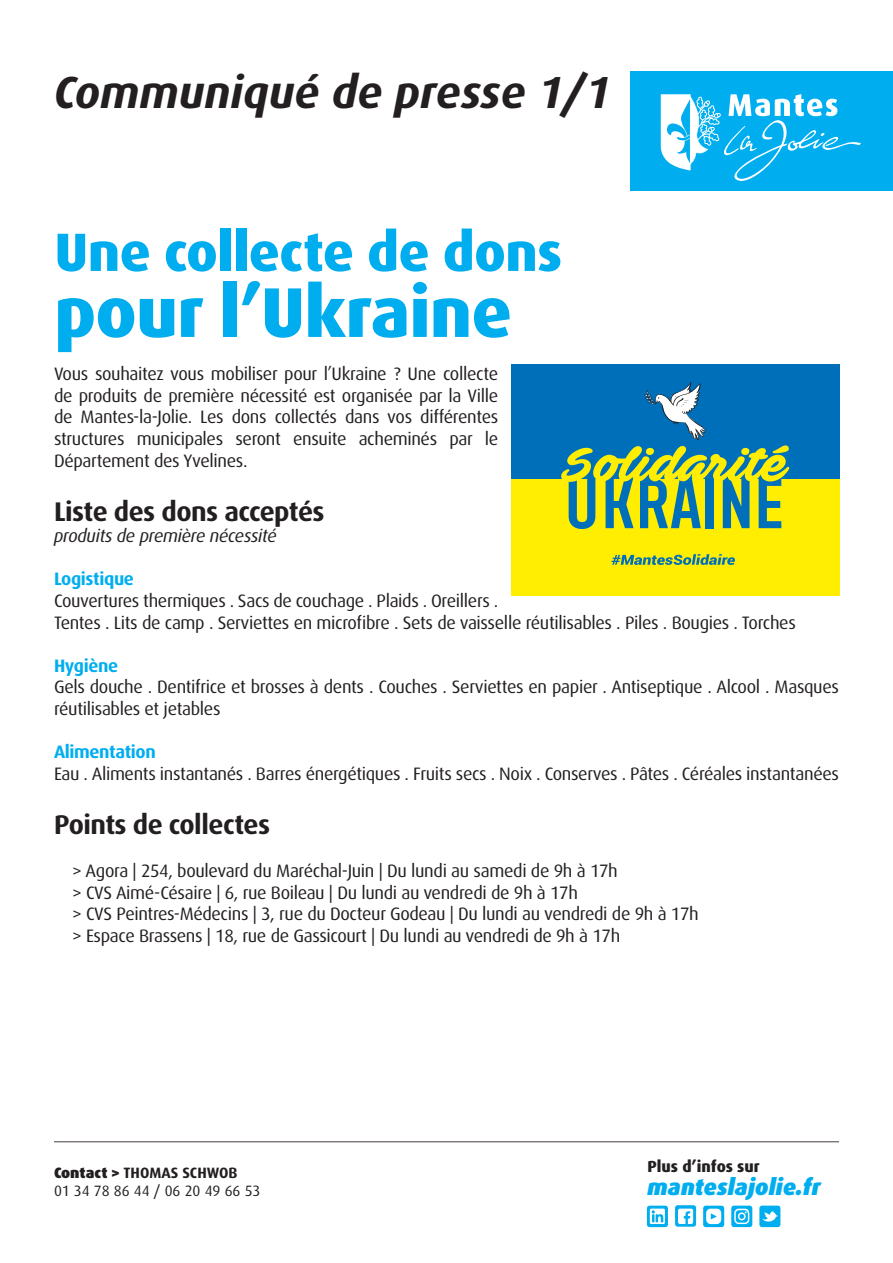
<style>
.page{position:relative;width:893px;height:1263px;background:#fff}
.page>*{position:absolute;margin:0;border:0;box-sizing:border-box;transform-origin:0 0}
.t1{font:800 70.5px "Dax";letter-spacing:-.01em;color:#00aeef}
.t2{font:800 54px "Dax";letter-spacing:-.01em;color:#00aeef}
.t3{font:italic 700 45px "Dax";color:#231f20}
.t4{font:700 27px "Dax";letter-spacing:-.02em;color:#231f20}
.t5{font:italic 900 22.95px "Dax";color:#00aeef}
.t6{font:18px/21.6px "Dax";letter-spacing:-.02em;color:#231f20}
.t7{font:700 18px "Dax";letter-spacing:-.02em;color:#00aeef}
.t8{font:italic 18px "Dax";letter-spacing:-.02em;color:#231f20}
.t9{font:800 16.05px "Dax";color:#231f20}
.t10{font:15px "Dax";color:#231f20}
.t11{font:700 15px "Dax";color:#231f20}
.s1{font-weight:900}
</style>
<div class="page">
<div style="left:631px;top:71px;width:262px;height:120px;background:#00aeef"></div>
<svg style="left:661px;top:94px;width:200px;height:87px"></svg>
<svg style="left:703px;top:1205px;width:21px;height:22px"></svg>
<div style="left:675px;top:1205px;width:21px;height:22px;background:#00aeef;border-radius:3px"></div>
<svg style="left:678px;top:1208px;width:15px;height:16px"></svg>
<div style="left:647px;top:1205px;width:21px;height:22px;background:#00aeef;border-radius:3px"></div>
<svg style="left:650px;top:1208px;width:15px;height:16px"></svg>
<svg style="left:731px;top:1205px;width:21px;height:22px"></svg>
<div style="left:759px;top:1205px;width:21px;height:22px;background:#00aeef;border-radius:3px"></div>
<svg style="left:734px;top:1209px;width:15px;height:15px"></svg>
<svg style="left:762px;top:1211px;width:16px;height:10px"></svg>
<svg style="left:706px;top:1209px;width:15px;height:15px"></svg>
<hr style="left:54px;top:1141px;width:785px;height:1px;background:#463f3d">
<div style="left:511px;top:364px;width:328px;height:115px;background:#006fba"></div>
<div style="left:511px;top:479px;width:328px;height:117px;background:#ffee01"></div>
<svg style="left:561px;top:382px;width:228px;height:147px"></svg>
<svg style="left:611px;top:554px;width:124px;height:11px"></svg>
<p class="t3" style="left:54px;top:63px;width:558px">Communiqué de presse 1/1</p>
<p class="t2" style="left:54px;top:217px;width:509px">Une collecte de dons</p>
<p class="t1" style="left:54px;top:266px;width:459px">pour l’Ukraine</p>
<p class="t6" style="left:54px;top:362px;width:446px;text-align:justify">Vous souhaitez vous mobiliser pour l’Ukraine ? Une collecte de produits de première nécessité est organisée par la Ville de Mantes-la-Jolie. Les dons collectés dans vos différentes structures municipales seront ensuite acheminés par le Département des Yvelines.</p>
<p class="t4" style="left:54px;top:493px;width:272px">Liste des dons acceptés</p>
<p class="t8" style="left:54px;top:524px;width:224px">produits de première nécessité</p>
<p class="t7" style="left:54px;top:567px;width:82px">Logistique</p>
<p class="t6" style="left:54px;top:589px;width:743px">Couvertures thermiques . Sacs de couchage . Plaids . Oreillers .<br>Tentes . Lits de camp . Serviettes en microfibre . Sets de vaisselle réutilisables . Piles . Bougies . Torches</p>
<p class="t7" style="left:54px;top:654px;width:66px">Hygiène</p>
<p class="t6" style="left:54px;top:676px;width:786px">Gels douche . Dentifrice et brosses à dents . Couches . Serviettes en papier . Antiseptique . Alcool . Masques réutilisables et jetables</p>
<p class="t7" style="left:54px;top:740px;width:103px">Alimentation</p>
<p class="t6" style="left:54px;top:762px;width:786px">Eau . Aliments instantanés . Barres énergétiques . Fruits secs . Noix . Conserves . Pâtes . Céréales instantanées</p>
<p class="t4" style="left:54px;top:807px;width:218px">Points de collectes</p>
<p class="t6" style="left:72px;top:859px;width:547px">&gt; Agora | 254, boulevard du Maréchal-Juin | Du lundi au samedi de 9h à 17h</p>
<p class="t6" style="left:72px;top:881px;width:507px">&gt; CVS Aimé-Césaire | 6, rue Boileau | Du lundi au vendredi de 9h à 17h</p>
<p class="t6" style="left:72px;top:902px;width:628px">&gt; CVS Peintres-Médecins | 3, rue du Docteur Godeau | Du lundi au vendredi de 9h à 17h</p>
<p class="t6" style="left:72px;top:924px;width:549px">&gt; Espace Brassens | 18, rue de Gassicourt | Du lundi au vendredi de 9h à 17h</p>
<p class="t11" style="left:54px;top:1163px;width:185px"><span class="s1">Contact &gt;</span> THOMAS SCHWOB</p>
<p class="t10" style="left:54px;top:1181px;width:208px">01 34 78 86 44 / 06 20 49 66 53</p>
<p class="t9" style="left:647px;top:1156px;width:114px">Plus d’infos sur</p>
<p class="t5" style="left:647px;top:1172px;width:175px">manteslajolie.fr</p>
</div>
